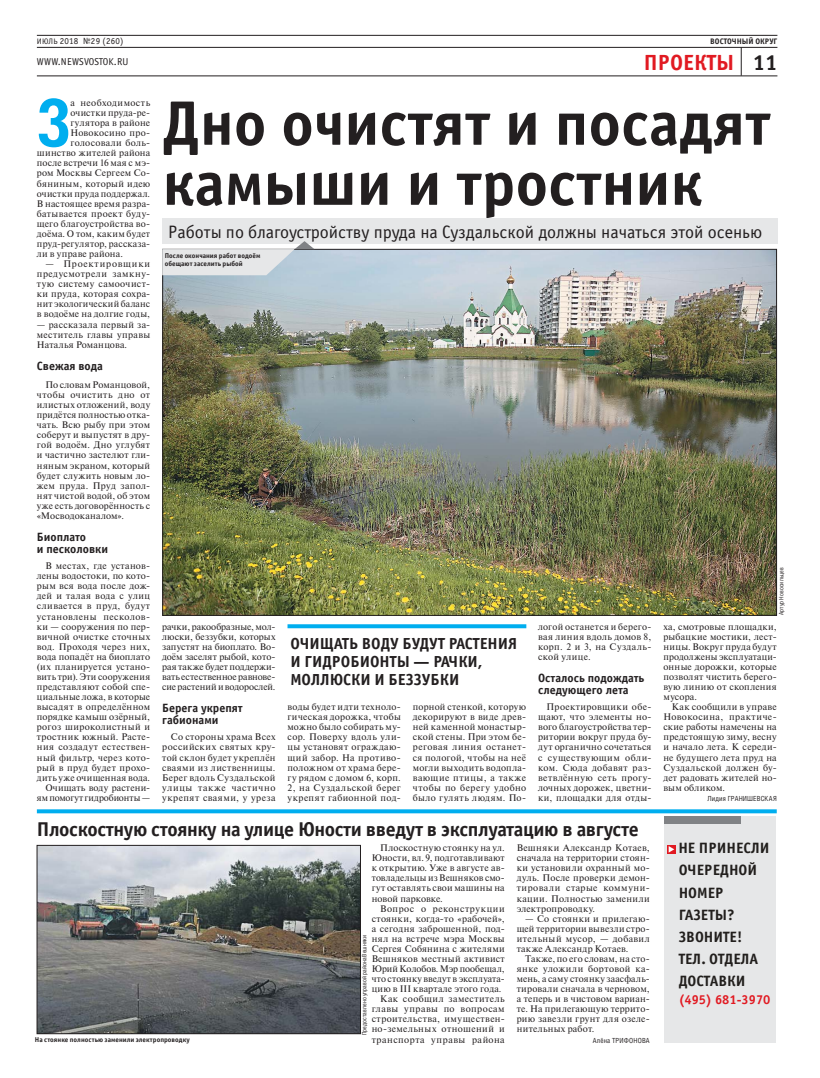
<style>
.page{position:relative;width:820px;height:1078px;background:#fff}
.page>*{position:absolute;margin:0;border:0;box-sizing:border-box;transform-origin:0 0}
.t1{font:700 65.3px "Helios Cond";color:#00aeef}
.t2{font:700 63px/60px "Officina Sans C";color:#231f20}
.t3{font:700 22px "Officina Sans C";color:#e11a22}
.t4{font:700 22px "Officina Sans C";color:#231f20}
.t5{font:700 20px "Officina Sans C";letter-spacing:-.02em;color:#231f20}
.t6{font:18px "Officina Sans C";color:#231f20}
.t7{font:700 16px/18px "Officina Sans C";color:#231f20}
.t8{font:700 15px/22px "Officina Sans C";color:#221f1d}
.t9{font:700 13px "Officina Sans C";color:#e11a22}
.t10{font:700 12px/12px "Officina Sans C";color:#231f20}
.t11{font:10px "Officina Sans C";letter-spacing:.02em;color:#231f20}
.t12{font:9.5px/10.1px "Newton C";letter-spacing:.03em;color:#231f20;text-align:justify}
.t13{font:9.5px "Newton C";letter-spacing:.05em;color:#231f20}
.t14{font:9.5px "Newton C";letter-spacing:.005em;color:#231f20}
.t15{font:9.5px "Newton C";letter-spacing:.055em;color:#231f20}
.t16{font:9px "Officina Sans C";letter-spacing:.02em;color:#231f20}
.t17{font:700 8px "Officina Sans C";color:#231f20}
.t18{font:700 7px/8px "Officina Sans C";letter-spacing:.005em;color:#231f20}
.t19{font:7px "Helios Cond";letter-spacing:.025em;color:#231f20}
.t20{font:6px "Helios Cond";letter-spacing:.015em;color:#231f20}
.s1{font-size:8px}
</style>
<div class="page">
<hr style="left:37px;top:35px;width:740px;height:1px;background:#231f20">
<hr style="left:37px;top:47px;width:740px;height:1px;background:#231f20">
<hr style="left:37px;top:76px;width:740px;height:1px;background:#231f20">
<svg style="left:740px;top:47px;width:1px;height:29px"></svg>
<svg style="left:287px;top:624px;width:239px;height:4px"></svg>
<img style="left:164px;top:251px;width:610px;height:362px">
<svg style="left:37px;top:809px;width:739px;height:4px;background:#15b4f0"></svg>
<img style="left:39px;top:847px;width:319px;height:184px">
<div style="left:37px;top:845px;width:323px;height:188px;border:1px solid #231f20"></div>
<div style="left:162px;top:218px;width:615px;height:26px;background:#e6e7e8"></div>
<svg style="left:162px;top:241px;width:152px;height:34px"></svg>
<div style="left:664px;top:815px;width:111px;height:227px;background:#e6e7e8"></div>
<div style="left:667px;top:845px;width:8px;height:8px;background:#e11a22"></div>
<svg style="left:668px;top:846px;width:6px;height:6px"></svg>
<div style="left:664px;top:815px;width:76px;height:8px;background:#808285"></div>
<p class="t16" style="left:37px;top:38px;width:88px"><span class="s1">ИЮЛЬ</span> 2018 №29 (260)</p>
<p class="t11" style="left:37px;top:58px;width:93px">WWW.NEWSVOSTOK.RU</p>
<h1 class="t1" style="left:37px;top:97px;width:36px">З</h1>
<p class="t13" style="left:71px;top:97px;width:81px">а необходимость</p>
<p class="t12" style="left:71px;top:108px;width:81px">очистки пруда-ре-</p>
<p class="t12" style="left:71px;top:118px;width:81px">гулятора в районе</p>
<p class="t12" style="left:71px;top:128px;width:81px">Новокосино про-</p>
<p class="t12" style="left:71px;top:138px;width:81px">голосовали боль-</p>
<p class="t12" style="left:37px;top:148px;width:115px">шинство жителей района</p>
<p class="t12" style="left:37px;top:158px;width:115px">после встречи 16 мая с мэ-</p>
<p class="t12" style="left:37px;top:168px;width:115px">ром Москвы Сергеем Со-</p>
<p class="t12" style="left:37px;top:178px;width:115px">бяниным, который идею</p>
<p class="t12" style="left:37px;top:188px;width:115px">очистки пруда поддержал.</p>
<p class="t12" style="left:37px;top:198px;width:115px">В настоящее время разра-</p>
<p class="t12" style="left:37px;top:208px;width:115px">батывается проект буду-</p>
<p class="t12" style="left:37px;top:218px;width:115px">щего благоустройства во-</p>
<p class="t12" style="left:37px;top:228px;width:115px">доёма. О том, каким будет</p>
<p class="t12" style="left:37px;top:238px;width:115px">пруд-регулятор, рассказа-</p>
<p class="t12" style="left:37px;top:248px;width:88px">ли в управе района.</p>
<p class="t12" style="left:37px;top:259px;width:115px;text-indent:9px">— Проектировщики предусмотрели замкну&shy;тую систему самоочист&shy;ки пруда, которая сохра&shy;нит экологический баланс в водоёме на долгие годы,</p>
<p class="t12" style="left:37px;top:319px;width:115px">— рассказала первый за&shy;меститель главы управы Наталья Романцова.</p>
<p class="t10" style="left:37px;top:359px;width:68px">Свежая вода</p>
<p class="t12" style="left:37px;top:379px;width:115px;text-indent:9px">По словам Романцовой, чтобы очистить дно от илистых отложений, воду придётся полностью отка&shy;чать. Всю рыбу при этом соберут и выпустят в дру&shy;гой водоём. Дно углубят и частично застелют гли&shy;няным экраном, который будет служить новым ло&shy;жем пруда. Пруд запол&shy;нят чистой водой, об этом уже есть договорённость с «Мосводоканалом».</p>
<p class="t10" style="left:37px;top:530px;width:73px">Биоплато<br>и песколовки</p>
<p class="t12" style="left:37px;top:560px;width:115px;text-align:right">В местах, где установ&shy;лены водостоки, по кото&shy;рым вся вода после дож&shy;дей и талая вода с улиц сливается в пруд, будут установлены песколов&shy;ки — сооружения по пер&shy;вичной очистке сточных вод. Проходя через них, вода попадёт на биоплато (их планируется устано&shy;вить три). Эти сооружения представляют собой спе&shy;циальные ложа, в которые высадят в определённом порядке камыш озёрный, рогоз широколистный и тростник южный. Расте&shy;ния создадут естествен&shy;ный фильтр, через кото&shy;рый в пруд будет прохо&shy;дить уже очищенная вода.<br>Очищать воду растени&shy;ям помогут гидробионты —</p>
<p class="t17" style="left:710px;top:37px;width:69px">ВОСТОЧНЫЙ ОКРУГ</p>
<h3 class="t3" style="left:643px;top:49px;width:92px">ПРОЕКТЫ</h3>
<h3 class="t4" style="left:752px;top:49px;width:26px">11</h3>
<h2 class="t2" style="left:162px;top:93px;width:609px">Дно очистят и посадят камыши и тростник</h2>
<h3 class="t6" style="left:168px;top:225px;width:595px">Работы по благоустройству пруда на Суздальской должны начаться этой осенью</h3>
<p class="t18" style="left:165px;top:251px;width:97px">После окончания работ водоём обещают заселить рыбой</p>
<p class="t20" style="left:778px;top:615px;width:49px;rotate:-90deg">Артур Новосильцев</p>
<p class="t12" style="left:162px;top:621px;width:115px">рачки, ракообразные, мол&shy;люски, беззубки, которых запустят на биоплато. Во&shy;доём заселят рыбой, кото&shy;рая также будет поддержи&shy;вать естественное равнове&shy;сие растений и водорослей.</p>
<p class="t10" style="left:162px;top:701px;width:82px">Берега укрепят габионами</p>
<p class="t12" style="left:162px;top:732px;width:115px;text-indent:9px">Со стороны храма Всех российских святых кру&shy;той склон будет укреплён сваями из лиственницы.<br>Берег вдоль Суздальской улицы также частично укрепят сваями, у уреза</p>
<h3 class="t7" style="left:290px;top:634px;width:228px">ОЧИЩАТЬ ВОДУ БУДУТ РАСТЕНИЯ<br>И ГИДРОБИОНТЫ — РАЧКИ,<br>МОЛЛЮСКИ И БЕЗЗУБКИ</h3>
<p class="t12" style="left:287px;top:701px;width:115px">воды будет идти техноло&shy;гическая дорожка, чтобы можно было собирать му&shy;сор. Поверху вдоль ули&shy;цы установят ограждаю&shy;щий забор. На противо&shy;положном от храма бере&shy;гу рядом с домом 6, корп.<br>2, на Суздальской берег укрепят габионной под-</p>
<p class="t12" style="left:412px;top:701px;width:115px">порной стенкой, которую декорируют в виде древ&shy;ней каменной монастыр&shy;ской стены. При этом бе&shy;реговая линия останет&shy;ся пологой, чтобы на неё могли выходить водопла&shy;вающие птицы, а также чтобы по берегу удобно было гулять людям. По-</p>
<p class="t12" style="left:538px;top:621px;width:115px">логой останется и берего&shy;вая линия вдоль домов 8, корп. 2 и 3, на Суздаль&shy;ской улице.</p>
<p class="t10" style="left:538px;top:671px;width:108px">Осталось подождать следующего лета</p>
<p class="t12" style="left:538px;top:701px;width:115px;text-indent:9px">Проектировщики обе&shy;щают, что элементы но&shy;вого благоустройства тер&shy;ритории вокруг пруда бу&shy;дут органично сочетаться с существующим обли&shy;ком. Сюда добавят раз&shy;ветвлённую сеть прогу&shy;лочных дорожек, цветни&shy;ки, площадки для отды-</p>
<p class="t12" style="left:663px;top:621px;width:115px">ха, смотровые площадки, рыбацкие мостики, лест&shy;ницы. Вокруг пруда будут продолжены эксплуатаци&shy;онные дорожки, которые позволят чистить берего&shy;вую линию от скопления мусора.</p>
<p class="t12" style="left:663px;top:701px;width:115px;text-indent:9px">Как сообщили в управе Новокосина, практиче&shy;ские работы намечены на предстоящую зиму, весну и начало лета. К середи&shy;не будущего лета пруд на Суздальской должен бу&shy;дет радовать жителей но&shy;вым обликом.</p>
<p class="t19" style="left:707px;top:795px;width:71px">Лидия ГРАНИШЕВСКАЯ</p>
<h3 class="t5" style="left:37px;top:817px;width:603px">Плоскостную стоянку на улице Юности введут в эксплуатацию в августе</h3>
<p class="t18" style="left:35px;top:1035px;width:156px">На стоянке полностью заменили электропроводку</p>
<p class="t12" style="left:371px;top:842px;width:134px;text-indent:9px">Плоскостную стоянку на ул.<br>Юности, вл. 9, подготавливают к открытию. Уже в августе ав&shy;товладельцы из Вешняков смо&shy;гут оставлять свои машины на новой парковке.</p>
<p class="t15" style="left:380px;top:902px;width:126px">Вопрос о реконструкции</p>
<p class="t12" style="left:371px;top:913px;width:134px">стоянки, когда-то «рабочей»,</p>
<p class="t12" style="left:371px;top:923px;width:134px">а сегодня заброшенной, под-</p>
<p class="t12" style="left:371px;top:933px;width:134px">нял на встрече мэра Москвы</p>
<p class="t12" style="left:371px;top:943px;width:134px">Сергея Собянина с жителями</p>
<p class="t12" style="left:371px;top:953px;width:134px">Вешняков местный активист</p>
<p class="t14" style="left:371px;top:962px;width:134px">Юрий Колобов. Мэр пообещал,</p>
<p class="t12" style="left:371px;top:973px;width:134px">что стоянку введут в эксплуата-</p>
<p class="t12" style="left:371px;top:983px;width:131px">цию в III квартале этого года.</p>
<p class="t13" style="left:380px;top:993px;width:126px">Как сообщил заместитель</p>
<p class="t13" style="left:371px;top:1003px;width:134px">главы управы по вопросам</p>
<p class="t12" style="left:371px;top:1013px;width:134px">строительства, имуществен-</p>
<p class="t12" style="left:371px;top:1023px;width:134px">но-земельных отношений и</p>
<p class="t13" style="left:371px;top:1033px;width:134px">транспорта управы района</p>
<p class="t20" style="left:362px;top:1034px;width:102px;rotate:-90deg">Предоставлено управой района Вешняки</p>
<p class="t12" style="left:516px;top:842px;width:134px">Вешняки Александр Котаев, сначала на территории стоян&shy;ки установили охранный мо&shy;дуль. После проверки демон&shy;тировали старые коммуни&shy;кации. Полностью заменили электропроводку.</p>
<p class="t12" style="left:516px;top:913px;width:134px;text-indent:9px">— Со стоянки и прилегаю&shy;щей территории вывезли стро&shy;ительный мусор, — добавил также Александр Котаев.</p>
<p class="t12" style="left:516px;top:953px;width:134px;text-indent:9px">Также, по его словам, на сто&shy;янке уложили бортовой ка&shy;мень, а саму стоянку заасфаль&shy;тировали сначала в черновом, а теперь и в чистовом вариан&shy;те. На прилегающую террито&shy;рию завезли грунт для озеле&shy;нительных работ.</p>
<p class="t19" style="left:592px;top:1037px;width:59px">Алёна ТРИФОНОВА</p>
<h3 class="t8" style="left:678px;top:837px;width:93px">НЕ ПРИНЕСЛИ<br>ОЧЕРЕДНОЙ<br>НОМЕР<br>ГАЗЕТЫ?<br>ЗВОНИТЕ!<br>ТЕЛ. ОТДЕЛА<br>ДОСТАВКИ</h3>
<h3 class="t9" style="left:678px;top:991px;width:93px">(495) 681-3970</h3>
</div>
